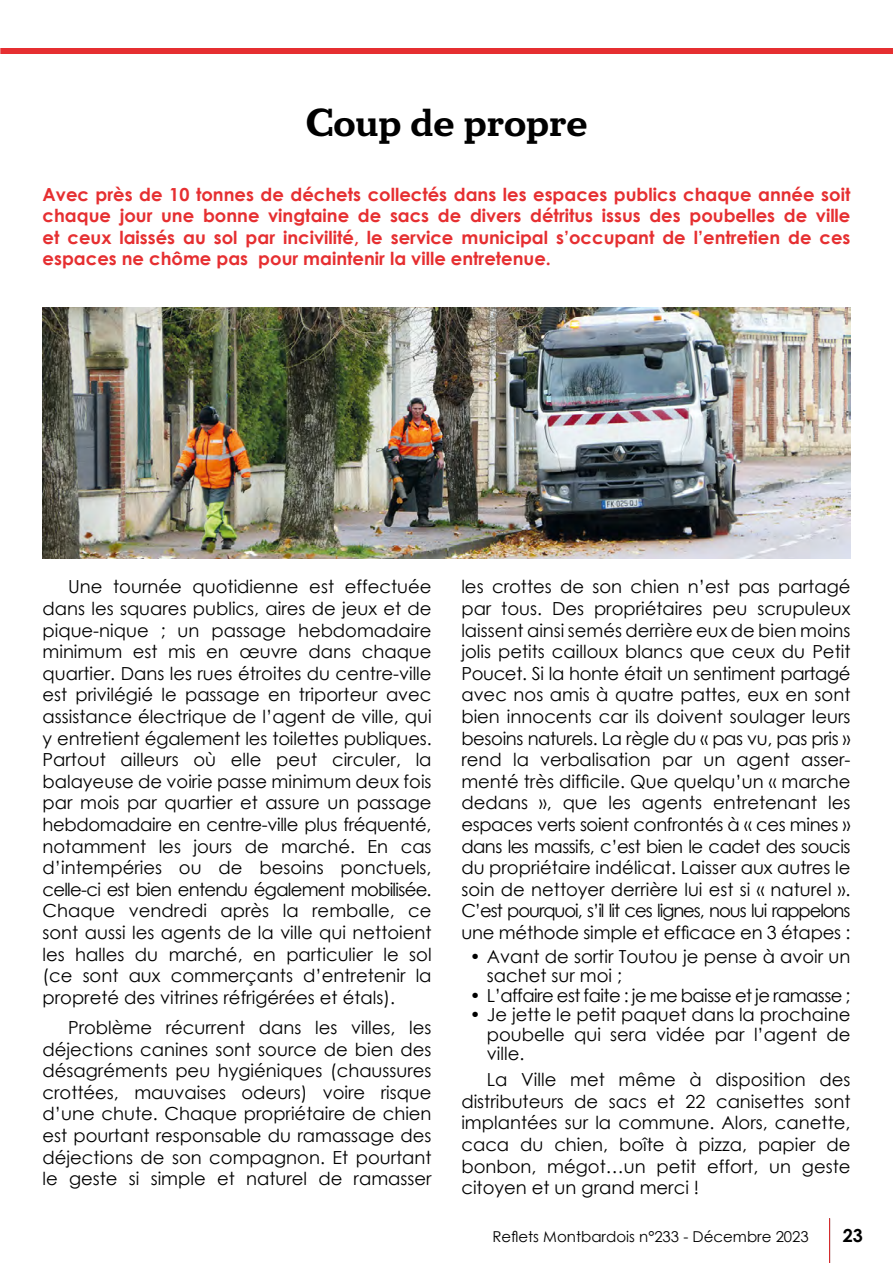
<style>
.page{position:relative;width:893px;height:1263px;background:#fff}
.page>*{position:absolute;margin:0;border:0;box-sizing:border-box;transform-origin:0 0}
.t1{font:700 39px "Circe Slab C";color:#000}
.t2{font:18px/21.6px "Century Gothic";color:#000;text-align:justify}
.t3{font:700 18px/21.6px "Century Gothic";color:#e62f31;text-align:justify}
.t4{font:18px "Century Gothic";letter-spacing:-.03em;color:#000}
.t5{font:700 18px "Century Gothic";color:#000}
.t6{font:15px "Century Gothic";color:#000}
</style>
<div class="page">
<hr style="left:829px;top:1218px;width:1px;height:45px;background:#e62f31">
<div style="left:0;top:48px;width:893px;height:6px;background:#e62f31"></div>
<img style="left:43px;top:307px;width:807px;height:251px">
<h1 class="t1" style="left:305px;top:100px;width:284px">Coup de propre</h1>
<p class="t3" style="left:43px;top:182px;width:809px">Avec près de 10 tonnes de déchets collectés dans les espaces publics chaque année soit chaque jour une bonne vingtaine de sacs de divers détritus issus des poubelles de ville et ceux laissés au sol par incivilité, le service municipal s’occupant de l’entretien de ces espaces ne chôme pas pour maintenir la ville entretenue.</p>
<p class="t2" style="left:43px;top:576px;width:391px;text-indent:26px">Une tournée quotidienne est effectuée dans les squares publics, aires de jeux et de pique-nique ; un passage hebdomadaire minimum est mis en œuvre dans chaque quartier. Dans les rues étroites du centre-ville est privilégié le passage en triporteur avec assistance électrique de l’agent de ville, qui y entretient également les toilettes publiques.<br>Partout ailleurs où elle peut circuler, la balayeuse de voirie passe minimum deux fois par mois par quartier et assure un passage hebdomadaire en centre-ville plus fréquenté, notamment les jours de marché. En cas d’intempéries ou de besoins ponctuels, celle-ci est bien entendu également mobilisée.<br>Chaque vendredi après la remballe, ce sont aussi les agents de la ville qui nettoient les halles du marché, en particulier le sol (ce sont aux commerçants d’entretenir la propreté des vitrines réfrigérées et étals).</p>
<p class="t2" style="left:43px;top:1016px;width:391px;text-indent:26px">Problème récurrent dans les villes, les déjections canines sont source de bien des désagréments peu hygiéniques (chaussures crottées, mauvaises odeurs) voire risque d’une chute. Chaque propriétaire de chien est pourtant responsable du ramassage des déjections de son compagnon. Et pourtant le geste si simple et naturel de ramasser</p>
<p class="t2" style="left:461px;top:576px;width:391px">les crottes de son chien n’est pas partagé par tous. Des propriétaires peu scrupuleux laissent ainsi semés derrière eux de bien moins jolis petits cailloux blancs que ceux du Petit Poucet. Si la honte était un sentiment partagé avec nos amis à quatre pattes, eux en sont bien innocents car ils doivent soulager leurs besoins naturels. La règle du « pas vu, pas pris » rend la verbalisation par un agent asser&shy;menté très difficile. Que quelqu’un « marche dedans », que les agents entretenant les espaces verts soient confrontés à « ces mines » dans les massifs, c’est bien le cadet des soucis du propriétaire indélicat. Laisser aux autres le soin de nettoyer derrière lui est si « naturel ».<br>C’est pourquoi, s’il lit ces lignes, nous lui rappelons une méthode simple et efficace en 3 étapes :</p>
<p class="t2" style="left:487px;top:946px;width:365px;line-height:19.5px;text-indent:-17px">• Avant de sortir Toutou je pense à avoir un sachet sur moi ;</p>
<p class="t4" style="left:470px;top:983px;width:382px">• L’affaire est faite : je me baisse et je ramasse ;</p>
<p class="t2" style="left:487px;top:1005px;width:365px;line-height:19.5px;text-indent:-17px">• Je jette le petit paquet dans la prochaine poubelle qui sera vidée par l’agent de ville.</p>
<p class="t2" style="left:461px;top:1068px;width:391px;text-indent:26px">La Ville met même à disposition des distributeurs de sacs et 22 canisettes sont implantées sur la commune. Alors, canette, caca du chien, boîte à pizza, papier de bonbon, mégot…un petit effort, un geste citoyen et un grand merci !</p>
<p class="t6" style="left:492px;top:1226px;width:318px">Reflets Montbardois n°233 - Décembre 2023</p>
<p class="t5" style="left:843px;top:1222px;width:22px">23</p>
</div>
